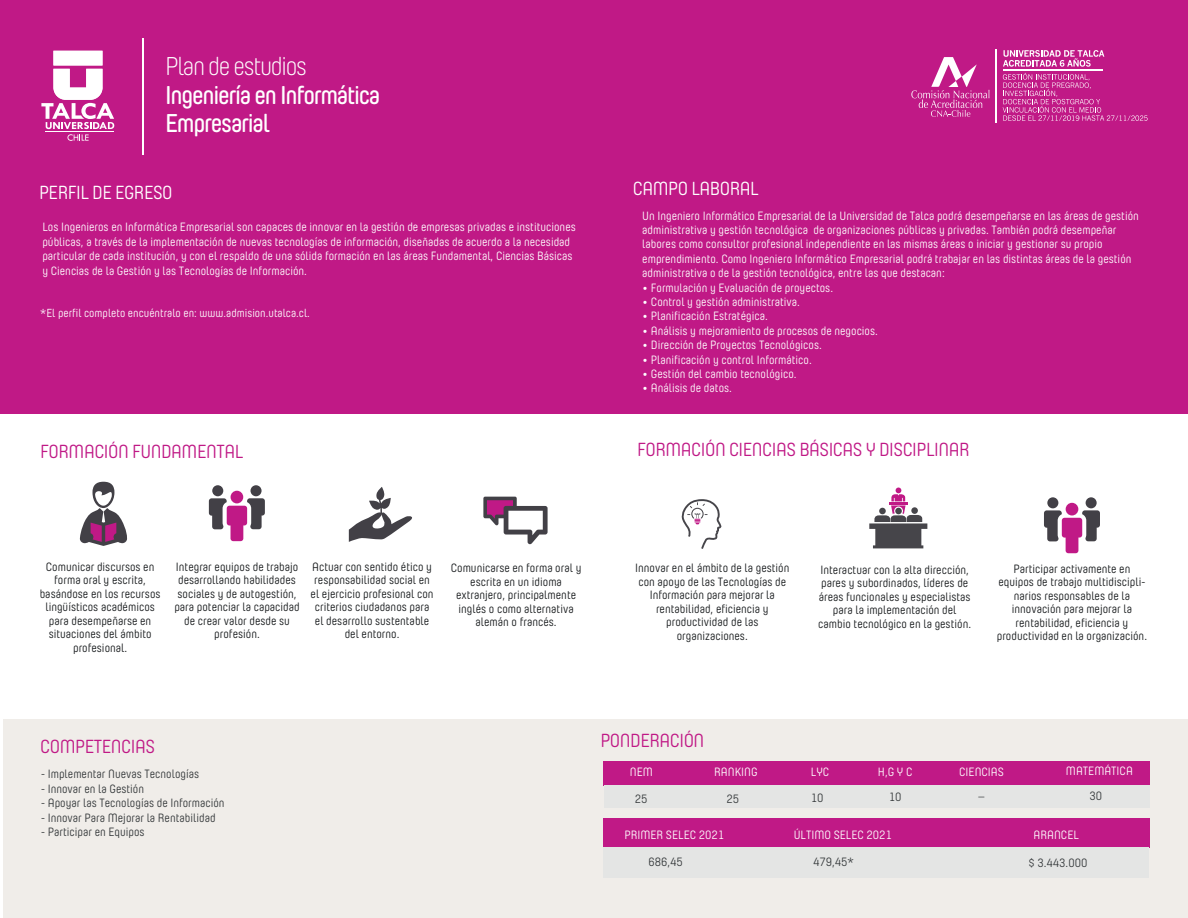
<style>
.page{position:relative;width:1188px;height:918px;background:#fff}
.page>*{position:absolute;margin:0;border:0;box-sizing:border-box;transform-origin:0 0}
.t1{font:600 25.65px/28.2px "Yummo";letter-spacing:-.05em;color:#fff}
.t2{font:300 25.65px "Yummo";letter-spacing:-.05em;color:#fff}
.t3{font:18.9px "Yummo";letter-spacing:-.025em;color:#c01986}
.t4{font:18.9px "Yummo";letter-spacing:-.025em;color:#fff}
.t5{font:12px/14.4px "Yummo";color:#fff}
.t6{font:12px/13.5px "Yummo";color:#16191b;text-align:center}
.t7{font:12px "Yummo";color:#333739}
.t8{font:11.55px "Yummo";color:#fff}
</style>
<div class="page">
<div style="left:3px;top:4px;width:1185px;height:914px;background:#f0ede9"></div>
<div style="left:0;top:407px;width:1188px;height:312px;background:#fff"></div>
<div style="left:0;top:0;width:1188px;height:413px;background:#c01986"></div>
<div style="left:603px;top:761px;width:547px;height:24px;background:#c01986"></div>
<div style="left:604px;top:785px;width:545px;height:23px;background:#e4e5e4"></div>
<div style="left:603px;top:818px;width:547px;height:29px;background:#c01986"></div>
<div style="left:604px;top:847px;width:545px;height:31px;background:#e4e5e4"></div>
<svg style="left:681px;top:499px;width:41px;height:50px"></svg>
<svg style="left:869px;top:488px;width:58px;height:60px"></svg>
<hr style="left:142px;top:38px;width:1px;height:117px;background:#fff">
<svg style="left:41px;top:51px;width:73px;height:90px"></svg>
<hr style="left:46px;top:131px;width:68px;height:1px;background:#fff">
<svg style="left:1003px;top:50px;width:101px;height:17px"></svg>
<hr style="left:1003px;top:69px;width:100px;height:1px;background:#fff">
<hr style="left:995px;top:49px;width:1px;height:73px;background:#fff">
<svg style="left:1003px;top:73px;width:145px;height:48px"></svg>
<svg style="left:911px;top:57px;width:79px;height:60px"></svg>
<svg style="left:80px;top:482px;width:47px;height:64px"></svg>
<div style="left:212px;top:485px;width:11px;height:11px;background:#424046;border-radius:50%"></div>
<div style="left:251px;top:485px;width:11px;height:11px;background:#424046;border-radius:50%"></div>
<svg style="left:209px;top:498px;width:56px;height:43px"></svg>
<div style="left:231px;top:491px;width:12px;height:12px;background:#c01986;border-radius:50%"></div>
<svg style="left:349px;top:487px;width:63px;height:55px"></svg>
<svg style="left:483px;top:497px;width:65px;height:47px"></svg>
<div style="left:1047px;top:497px;width:11px;height:11px;background:#424046;border-radius:50%"></div>
<div style="left:1086px;top:497px;width:11px;height:11px;background:#424046;border-radius:50%"></div>
<svg style="left:1044px;top:510px;width:56px;height:43px"></svg>
<div style="left:1066px;top:503px;width:12px;height:12px;background:#c01986;border-radius:50%"></div>
<h1 class="t2" style="left:165px;top:51px;width:143px">Plan de estudios</h1>
<h1 class="t1" style="left:165px;top:78px;width:217px">Ingeniería en Informática<br>Empresarial</h1>
<h2 class="t4" style="left:39px;top:179px;width:135px">PERFIL DE EGRESO</h2>
<p class="t5" style="left:42px;top:219px;width:535px">Los Ingenieros en Informática Empresarial son capaces de innovar en la gestión de empresas privadas e instituciones públicas, a través de la implementación de nuevas tecnologías de información, diseñadas de acuerdo a la necesidad particular de cada institución, y con el respaldo de una sólida formación en las áreas Fundamental, Ciencias Básicas y Ciencias de la Gestión y las Tecnologías de Información.</p>
<p class="t8" style="left:40px;top:305px;width:271px">*El perfil completo encuéntralo en: www.admision.utalca.cl.</p>
<h2 class="t4" style="left:633px;top:175px;width:127px">CAMPO LABORAL</h2>
<p class="t5" style="left:642px;top:208px;width:498px">Un Ingeniero Informático Empresarial de la Universidad de Talca podrá desempeñarse en las áreas de gestión administrativa y gestión tecnológica de organizaciones públicas y privadas. También podrá desempeñar labores como consultor profesional independiente en las mismas áreas o iniciar y gestionar su propio emprendimiento. Como Ingeniero Informático Empresarial podrá trabajar en las distintas áreas de la gestión administrativa o de la gestión tecnológica, entre las que destacan:</p>
<p class="t5" style="left:642px;top:280px;width:192px">• Formulación y Evaluación de proyectos.</p>
<p class="t5" style="left:642px;top:294px;width:159px">• Control y gestión administrativa.</p>
<p class="t5" style="left:642px;top:308px;width:127px">• Planificación Estratégica.</p>
<p class="t5" style="left:642px;top:323px;width:237px">• Análisis y mejoramiento de procesos de negocios.</p>
<p class="t5" style="left:642px;top:337px;width:181px">• Dirección de Proyectos Tecnológicos.</p>
<p class="t5" style="left:642px;top:352px;width:171px">• Planificación y control Informático.</p>
<p class="t5" style="left:642px;top:366px;width:156px">• Gestión del cambio tecnológico.</p>
<p class="t5" style="left:642px;top:380px;width:91px">• Análisis de datos.</p>
<h2 class="t3" style="left:40px;top:438px;width:205px">FORMACIÓN FUNDAMENTAL</h2>
<h2 class="t3" style="left:637px;top:436px;width:334px">FORMACIÓN CIENCIAS BÁSICAS Y DISCIPLINAR</h2>
<p class="t6" style="left:40px;top:559px;width:122px">Comunicar discursos en forma oral y escrita, basándose en los recursos lingüísticos académicos para desempeñarse en situaciones del ámbito profesional.</p>
<p class="t6" style="left:174px;top:559px;width:127px">Integrar equipos de trabajo desarrollando habilidades sociales y de autogestión, para potenciar la capacidad de crear valor desde su profesión.</p>
<p class="t6" style="left:311px;top:559px;width:125px">Actuar con sentido ético y responsabilidad social en el ejercicio profesional con criterios ciudadanos para el desarrollo sustentable del entorno.</p>
<p class="t6" style="left:451px;top:561px;width:132px">Comunicarse en forma oral y escrita en un idioma extranjero, principalmente inglés o como alternativa alemán o francés.</p>
<p class="t6" style="left:635px;top:561px;width:156px">Innovar en el ámbito de la gestión con apoyo de las Tecnologías de<br>Información para mejorar la rentabilidad, eficiencia y productividad de las organizaciones.</p>
<p class="t6" style="left:818px;top:562px;width:154px">Interactuar con la alta dirección, pares y subordinados, líderes de áreas funcionales y especialistas para la implementación del cambio tecnológico en la gestión.</p>
<p class="t6" style="left:997px;top:561px;width:152px">Participar activamente en equipos de trabajo multidiscipli&shy;narios responsables de la innovación para mejorar la rentabilidad, eficiencia y productividad en la organización.</p>
<h2 class="t3" style="left:40px;top:733px;width:116px">COMPETENCIAS</h2>
<p class="t7" style="left:41px;top:766px;width:159px">- Implementar Nuevas Tecnologías</p>
<p class="t7" style="left:41px;top:780px;width:104px">- Innovar en la Gestión</p>
<p class="t7" style="left:41px;top:795px;width:185px">- Apoyar las Tecnologías de Información</p>
<p class="t7" style="left:41px;top:809px;width:176px">- Innovar Para Mejorar la Rentabilidad</p>
<p class="t7" style="left:41px;top:823px;width:105px">- Participar en Equipos</p>
<h2 class="t3" style="left:600px;top:727px;width:105px">PONDERACIÓN</h2>
<p class="t5" style="left:630px;top:764px;width:25px">NEM</p>
<p class="t5" style="left:714px;top:764px;width:45px">RANKING</p>
<p class="t5" style="left:811px;top:764px;width:20px">LYC</p>
<p class="t5" style="left:878px;top:764px;width:36px">H,G Y C</p>
<p class="t5" style="left:959px;top:764px;width:46px">CIENCIAS</p>
<p class="t5" style="left:1066px;top:763px;width:68px">MATEMÁTICA</p>
<p class="t7" style="left:635px;top:790px;width:14px">25</p>
<p class="t7" style="left:727px;top:790px;width:14px">25</p>
<p class="t7" style="left:811px;top:789px;width:14px">10</p>
<p class="t7" style="left:889px;top:789px;width:14px">10</p>
<p class="t7" style="left:979px;top:783px;width:7px">_</p>
<p class="t7" style="left:1090px;top:788px;width:14px">30</p>
<p class="t5" style="left:624px;top:827px;width:101px">PRIMER SELEC 2021</p>
<p class="t5" style="left:794px;top:827px;width:100px">ÚLTIMO SELEC 2021</p>
<p class="t5" style="left:1034px;top:827px;width:47px">ARANCEL</p>
<p class="t7" style="left:648px;top:853px;width:36px">686,45</p>
<p class="t7" style="left:813px;top:853px;width:42px">479,45*</p>
<p class="t7" style="left:1028px;top:855px;width:60px">$ 3.443.000</p>
</div>
